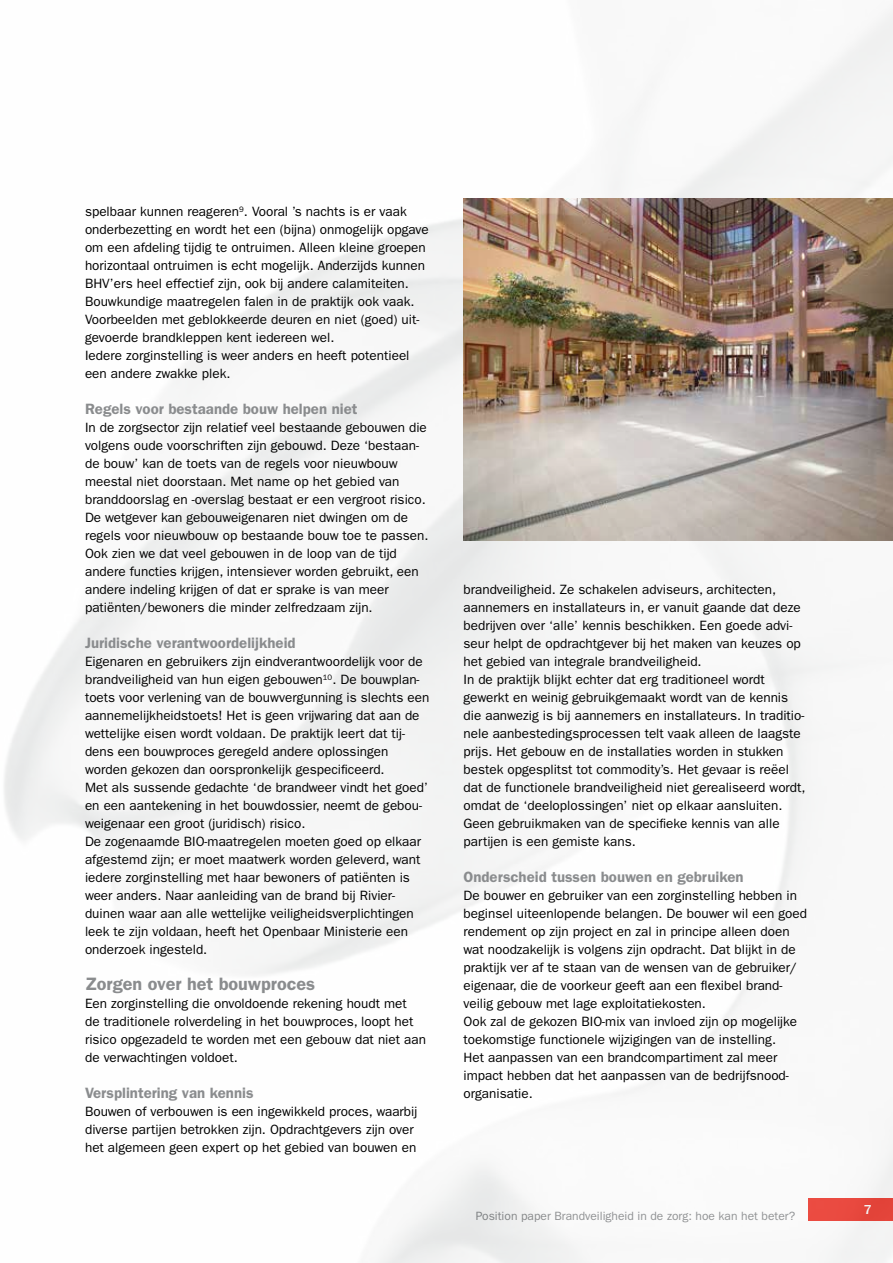
<style>
.page{position:relative;width:893px;height:1263px;background:#fff}
.page>*{position:absolute;margin:0;border:0;box-sizing:border-box;transform-origin:0 0}
.t1{font:600 18px "Franklin Gothic";color:#8a8c8e}
.t2{font:600 15px "Franklin Gothic";color:#8a8c8e}
.t3{font:13.5px/18px "Franklin Gothic";color:#000}
.t4{font:500 13.5px "Franklin Gothic";color:#fff}
.t5{font:12px "Franklin Gothic";color:#8a8c8e}
</style>
<div class="page">
<img style="left:4px;top:9px;width:889px;height:1254px">
<p class="t3" style="left:85px;top:203px;width:345px">spelbaar kunnen reageren<sup>9</sup>. Vooral ’s nachts is er vaak onderbezetting en wordt het een (bijna) onmogelijk opgave om een afdeling tijdig te ontruimen. Alleen kleine groepen horizontaal ontruimen is echt mogelijk. Anderzijds kunnen BHV’ers heel effectief zijn, ook bij andere calamiteiten.<br>Bouwkundige maatregelen falen in de praktijk ook vaak.<br>Voorbeelden met geblokkeerde deuren en niet (goed) uit&shy;gevoerde brandkleppen kent iedereen wel.<br>Iedere zorginstelling is weer anders en heeft potentieel een andere zwakke plek.</p>
<p class="t2" style="left:85px;top:400px;width:274px">Regels voor bestaande bouw helpen niet</p>
<p class="t3" style="left:85px;top:419px;width:345px">In de zorgsector zijn relatief veel bestaande gebouwen die volgens oude voorschriften zijn gebouwd. Deze ‘bestaan&shy;de bouw’ kan de toets van de regels voor nieuwbouw meestal niet doorstaan. Met name op het gebied van branddoorslag en -overslag bestaat er een vergroot risico.<br>De wetgever kan gebouweigenaren niet dwingen om de regels voor nieuwbouw op bestaande bouw toe te passen.<br>Ook zien we dat veel gebouwen in de loop van de tijd andere functies krijgen, intensiever worden gebruikt, een andere indeling krijgen of dat er sprake is van meer patiënten/bewoners die minder zelfredzaam zijn.</p>
<p class="t2" style="left:85px;top:634px;width:212px">Juridische verantwoordelijkheid</p>
<p class="t3" style="left:85px;top:653px;width:346px">Eigenaren en gebruikers zijn eindverantwoordelijk voor de brandveiligheid van hun eigen gebouwen<sup>10</sup>. De bouwplan&shy;toets voor verlening van de bouwvergunning is slechts een aannemelijkheidstoets! Het is geen vrijwaring dat aan de wettelijke eisen wordt voldaan. De praktijk leert dat tij&shy;dens een bouwproces geregeld andere oplossingen worden gekozen dan oorspronkelijk gespecificeerd.<br>Met als sussende gedachte ‘de brandweer vindt het goed’ en een aantekening in het bouwdossier, neemt de gebou&shy;weigenaar een groot (juridisch) risico.<br>De zogenaamde BIO-maatregelen moeten goed op elkaar afgestemd zijn; er moet maatwerk worden geleverd, want iedere zorginstelling met haar bewoners of patiënten is weer anders. Naar aanleiding van de brand bij Rivier&shy;duinen waar aan alle wettelijke veiligheidsverplichtingen leek te zijn voldaan, heeft het Openbaar Ministerie een onderzoek ingesteld.</p>
<h1 class="t1" style="left:85px;top:973px;width:232px">Zorgen over het bouwproces</h1>
<p class="t3" style="left:85px;top:995px;width:343px">Een zorginstelling die onvoldoende rekening houdt met<br>de traditionele rolverdeling in het bouwproces, loopt het risico opgezadeld te worden met een gebouw dat niet aan de verwachtingen voldoet.</p>
<p class="t2" style="left:85px;top:1084px;width:170px">Versplintering van kennis</p>
<p class="t3" style="left:85px;top:1103px;width:334px">Bouwen of verbouwen is een ingewikkeld proces, waarbij diverse partijen betrokken zijn. Opdrachtgevers zijn over het algemeen geen expert op het gebied van bouwen en</p>
<p class="t3" style="left:463px;top:581px;width:344px">brandveiligheid. Ze schakelen adviseurs, architecten, aannemers en installateurs in, er vanuit gaande dat deze bedrijven over ‘alle’ kennis beschikken. Een goede advi&shy;seur helpt de opdrachtgever bij het maken van keuzes op het gebied van integrale brandveiligheid.<br>In de praktijk blijkt echter dat erg traditioneel wordt gewerkt en weinig gebruikgemaakt wordt van de kennis die aanwezig is bij aannemers en installateurs. In traditio&shy;nele aanbestedingsprocessen telt vaak alleen de laagste prijs. Het gebouw en de installaties worden in stukken bestek opgesplitst tot commodity’s. Het gevaar is reëel dat de functionele brandveiligheid niet gerealiseerd wordt, omdat de ‘deeloplossingen’ niet op elkaar aansluiten.<br>Geen gebruikmaken van de specifieke kennis van alle partijen is een gemiste kans.</p>
<p class="t2" style="left:463px;top:868px;width:282px">Onderscheid tussen bouwen en gebruiken</p>
<p class="t3" style="left:463px;top:887px;width:345px">De bouwer en gebruiker van een zorginstelling hebben in beginsel uiteenlopende belangen. De bouwer wil een goed rendement op zijn project en zal in principe alleen doen wat noodzakelijk is volgens zijn opdracht. Dat blijkt in de praktijk ver af te staan van de wensen van de gebruiker/ eigenaar, die de voorkeur geeft aan een flexibel brand&shy;veilig gebouw met lage exploitatiekosten.<br>Ook zal de gekozen BIO-mix van invloed zijn op mogelijke toekomstige functionele wijzigingen van de instelling.<br>Het aanpassen van een brandcompartiment zal meer impact hebben dat het aanpassen van de bedrijfsnood&shy;organisatie.</p>
<p class="t5" style="left:476px;top:1209px;width:321px">Position paper Brandveiligheid in de zorg: hoe kan het beter?</p>
<p class="t4" style="left:864px;top:1202px;width:9px">7</p>
</div>
